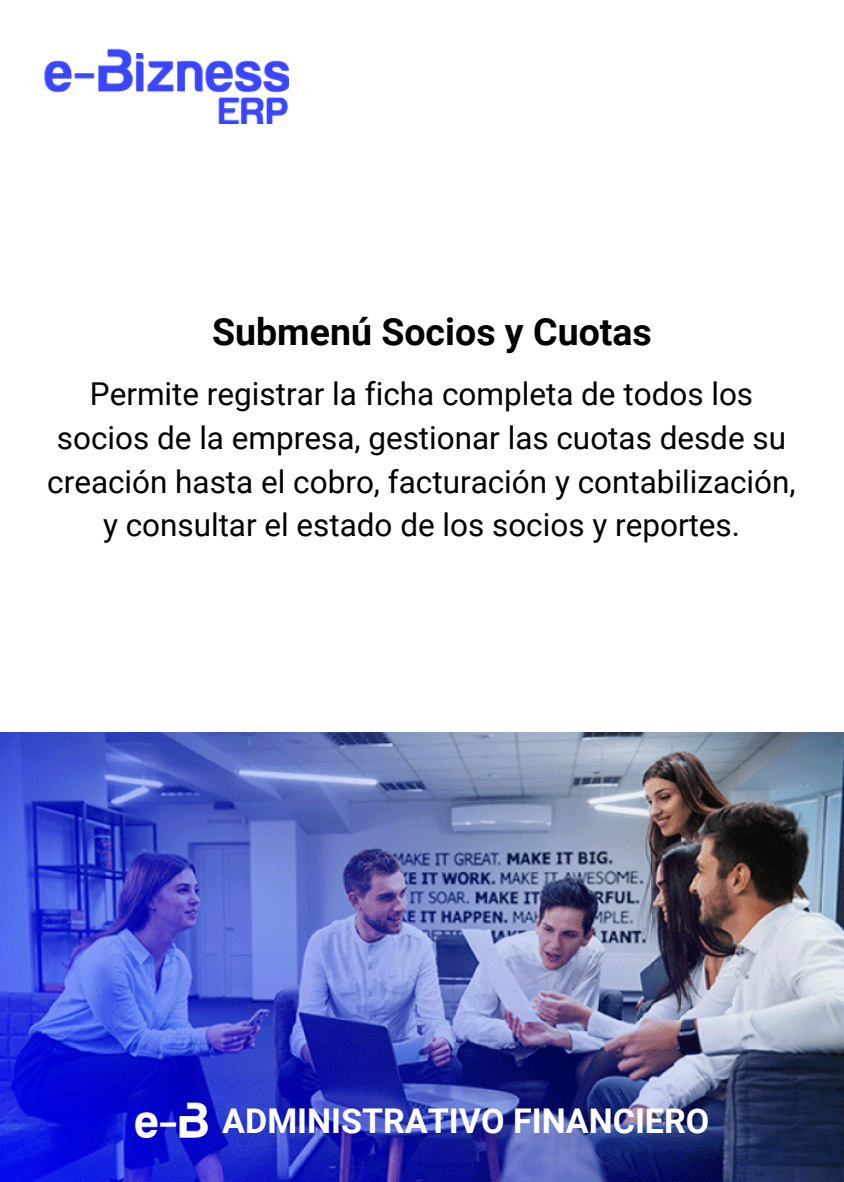
<style>
.page{position:relative;width:844px;height:1182px;background:#fff}
.page>*{position:absolute;margin:0;border:0;box-sizing:border-box;transform-origin:0 0}
.t1{font:700 37.5px "Roboto";color:#000}
.t2{font:700 34.05px "Roboto";color:#fff}
.t3{font:31.5px/43.8px "Roboto";color:#000;text-align:center}
</style>
<div class="page">
<img style="left:0;top:732px;width:844px;height:449px">
<img style="left:44px;top:48px;width:244px;height:75px">
<img style="left:130px;top:1097px;width:82px;height:51px">
<p class="t1" style="left:212px;top:310px;width:441px">Submenú Socios y Cuotas</p>
<h2 class="t3" style="left:47px;top:372px;width:750px">Permite registrar la ficha completa de todos los socios de la empresa, gestionar las cuotas desde su creación hasta el cobro, facturación y contabilización, y consultar el estado de los socios y reportes.</h2>
<p class="t2" style="left:222px;top:1101px;width:488px">ADMINISTRATIVO FINANCIERO</p>
</div>
